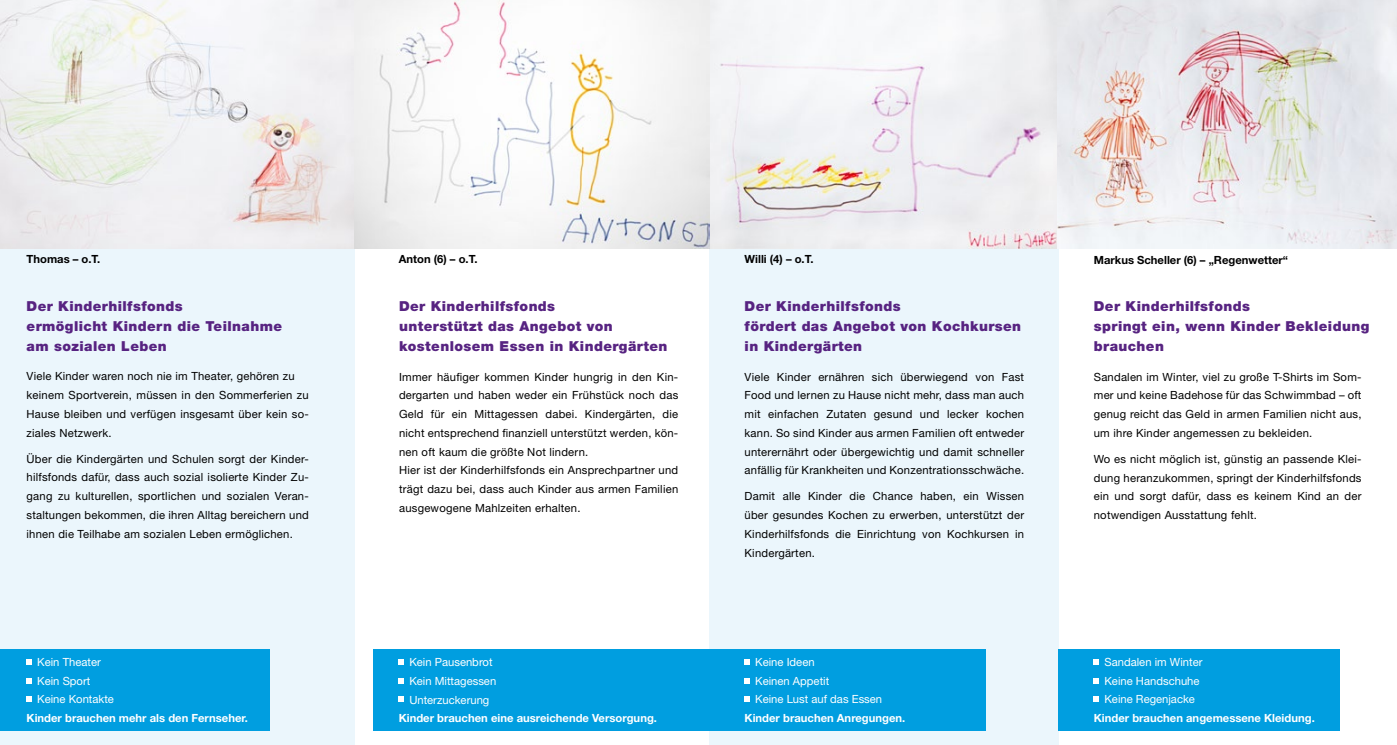
<style>
.page{position:relative;width:1397px;height:745px;background:#fff}
.page>*{position:absolute;margin:0;border:0;box-sizing:border-box;transform-origin:0 0}
.t1{font:900 13.75px/20px "Helvetica Neue LT Std";letter-spacing:.03em;color:#572381}
.t2{font:11.25px/18.8px "Helvetica Neue LT Std";letter-spacing:.02em;color:#000;text-align:justify}
.t3{font:11.25px/18.8px "Helvetica Neue LT Std";color:#fff}
.t4{font:700 11.25px "Helvetica Neue LT Std";color:#fff}
.t5{font:700 11.25px "Helvetica Neue LT Std";color:#000}
</style>
<div class="page">
<div style="left:709px;top:0;width:349px;height:744px;background:#ebf6fc"></div>
<div style="left:0;top:0;width:354px;height:744px;background:#ebf6fc"></div>
<img style="left:1056px;top:0;width:340px;height:248px">
<div style="left:1058px;top:649px;width:281px;height:81px;background:#009ee0"></div>
<div style="left:373px;top:649px;width:612px;height:81px;background:#009ee0"></div>
<div style="left:0;top:649px;width:269px;height:81px;background:#009ee0"></div>
<img style="left:0;top:0;width:1056px;height:248px">
<svg style="left:398px;top:696px;width:6px;height:5px"></svg>
<svg style="left:398px;top:678px;width:6px;height:4px"></svg>
<svg style="left:398px;top:659px;width:6px;height:5px"></svg>
<svg style="left:744px;top:696px;width:5px;height:5px"></svg>
<svg style="left:744px;top:678px;width:5px;height:4px"></svg>
<svg style="left:744px;top:659px;width:5px;height:5px"></svg>
<svg style="left:1093px;top:696px;width:5px;height:5px"></svg>
<svg style="left:1093px;top:678px;width:5px;height:4px"></svg>
<svg style="left:1093px;top:659px;width:5px;height:5px"></svg>
<svg style="left:27px;top:696px;width:5px;height:5px"></svg>
<svg style="left:27px;top:678px;width:5px;height:4px"></svg>
<svg style="left:27px;top:659px;width:5px;height:5px"></svg>
<p class="t5" style="left:27px;top:252px;width:75px">Thomas – o.T.</p>
<p class="t1" style="left:27px;top:296px;width:257px">Der Kinderhilfsfonds<br>ermöglicht Kindern die Teilnahme am sozialen Leben</p>
<p class="t2" style="left:27px;top:366px;width:284px;text-align:left">Viele Kinder waren noch nie im Theater, gehören zu keinem Sportverein, müssen in den Sommerferien zu Hause bleiben und verfügen insgesamt über kein so&shy;ziales Netzwerk.</p>
<p class="t2" style="left:27px;top:449px;width:284px">Über die Kindergärten und Schulen sorgt der Kinder&shy;hilfsfonds dafür, dass auch sozial isolierte Kinder Zu&shy;gang zu kulturellen, sportlichen und sozialen Veran&shy;staltungen bekommen, die ihren Alltag bereichern und ihnen die Teilhabe am sozialen Leben ermöglichen.</p>
<p class="t3" style="left:37px;top:652px;width:78px">Kein Theater<br>Kein Sport<br>Keine Kontakte</p>
<p class="t4" style="left:27px;top:710px;width:223px">Kinder brauchen mehr als den Fernseher.</p>
<p class="t5" style="left:399px;top:252px;width:80px">Anton (6) – o.T.</p>
<p class="t5" style="left:744px;top:252px;width:70px">Willi (4) – o.T.</p>
<p class="t5" style="left:1093px;top:252px;width:196px">Markus Scheller (6) – „Regenwetter“</p>
<p class="t1" style="left:399px;top:296px;width:270px">Der Kinderhilfsfonds<br>unterstützt das Angebot von kostenlosem Essen in Kindergärten</p>
<p class="t1" style="left:1093px;top:296px;width:277px">Der Kinderhilfsfonds<br>springt ein, wenn Kinder Bekleidung brauchen</p>
<p class="t2" style="left:399px;top:367px;width:281px;text-align:left">Immer häufiger kommen Kinder hungrig in den Kin&shy;dergarten und haben weder ein Frühstück noch das Geld für ein Mittagessen dabei. Kindergärten, die nicht entsprechend finanziell unterstützt werden, kön&shy;nen oft kaum die größte Not lindern.<br>Hier ist der Kinderhilfsfonds ein Ansprechpartner und trägt dazu bei, dass auch Kinder aus armen Familien ausgewogene Mahlzeiten erhalten.</p>
<p class="t2" style="left:744px;top:367px;width:281px">Viele Kinder ernähren sich überwiegend von Fast Food und lernen zu Hause nicht mehr, dass man auch mit einfachen Zutaten gesund und lecker kochen kann. So sind Kinder aus armen Familien oft entweder unterernährt oder übergewichtig und damit schneller anfällig für Krankheiten und Konzentrationsschwäche.</p>
<p class="t1" style="left:744px;top:296px;width:278px">Der Kinderhilfsfonds<br>fördert das Angebot von Kochkursen in Kindergärten</p>
<p class="t2" style="left:1093px;top:367px;width:269px">Sandalen im Winter, viel zu große T-Shirts im Som&shy;mer und keine Badehose für das Schwimmbad – oft genug reicht das Geld in armen Familien nicht aus, um ihre Kinder angemessen zu bekleiden.</p>
<p class="t2" style="left:1093px;top:449px;width:269px">Wo es nicht möglich ist, günstig an passende Klei&shy;dung heranzukommen, springt der Kinderhilfsfonds ein und sorgt dafür, dass es keinem Kind an der notwendigen Ausstattung fehlt.</p>
<p class="t2" style="left:744px;top:486px;width:281px">Damit alle Kinder die Chance haben, ein Wissen über gesundes Kochen zu erwerben, unterstützt der Kinderhilfsfonds die Einrichtung von Kochkursen in Kindergärten.</p>
<p class="t3" style="left:409px;top:652px;width:88px">Kein Pausenbrot<br>Kein Mittagessen<br>Unterzuckerung</p>
<p class="t4" style="left:398px;top:710px;width:260px">Kinder brauchen eine ausreichende Versorgung.</p>
<p class="t3" style="left:755px;top:652px;width:128px">Keine Ideen<br>Keinen Appetit<br>Keine Lust auf das Essen</p>
<p class="t4" style="left:744px;top:710px;width:162px">Kinder brauchen Anregungen.</p>
<p class="t3" style="left:1104px;top:652px;width:99px">Sandalen im Winter<br>Keine Handschuhe<br>Keine Regenjacke</p>
<p class="t4" style="left:1093px;top:710px;width:222px">Kinder brauchen angemessene Kleidung.</p>
</div>
